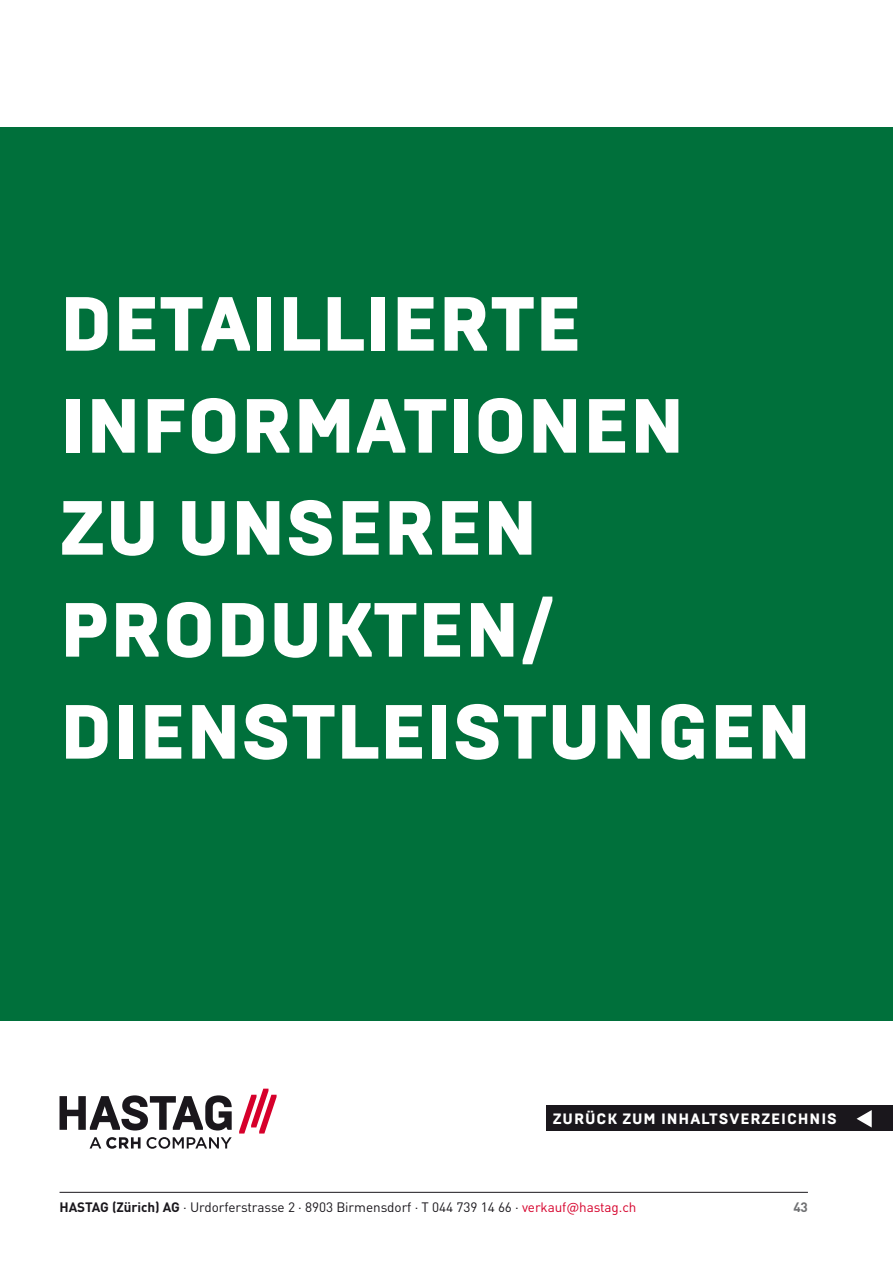
<style>
.page{position:relative;width:893px;height:1263px;background:#fff}
.page>*{position:absolute;margin:0;border:0;box-sizing:border-box;transform-origin:0 0}
.t1{font:900 76.5px/102px "Brutal Type";color:#fff}
.t2{font:800 15px "Brutal Type";letter-spacing:.06em;color:#fff}
.t3{font:13.5px "DIN Pro";letter-spacing:-.005em;color:#1a171c}
.t4{font:700 13.5px "DIN Pro";color:#707173}
.s1{font-weight:700}
.s2{color:#d6002b}
</style>
<div class="page">
<hr style="left:60px;top:1192px;width:748px;height:1px;background:#1a171c">
<div style="left:0;top:128px;width:893px;height:892px;background:#00703b"></div>
<svg style="left:60px;top:1095px;width:172px;height:35px"></svg>
<svg style="left:239px;top:1089px;width:38px;height:44px"></svg>
<svg style="left:90px;top:1137px;width:142px;height:12px"></svg>
<div style="left:546px;top:1106px;width:347px;height:25px;background:#1a171c"></div>
<svg style="left:856px;top:1110px;width:16px;height:17px"></svg>
<h1 class="t1" style="left:60px;top:273px;width:754px">DETAILLIERTE<br>INFORMATIONEN<br>ZU UNSEREN<br>PRODUKTEN/<br>DIENSTLEISTUNGEN</h1>
<p class="t2" style="left:553px;top:1109px;width:286px">ZURÜCK ZUM INHALTSVERZEICHNIS</p>
<p class="t3" style="left:60px;top:1196px;width:578px"><span class="s1">HASTAG (Zürich) AG</span> · Urdorferstrasse 2 · 8903 Birmensdorf · T 044 739 14 66 · <span class="s2">verkauf@hastag.ch</span></p>
<p class="t4" style="left:793px;top:1195px;width:16px">43</p>
</div>
